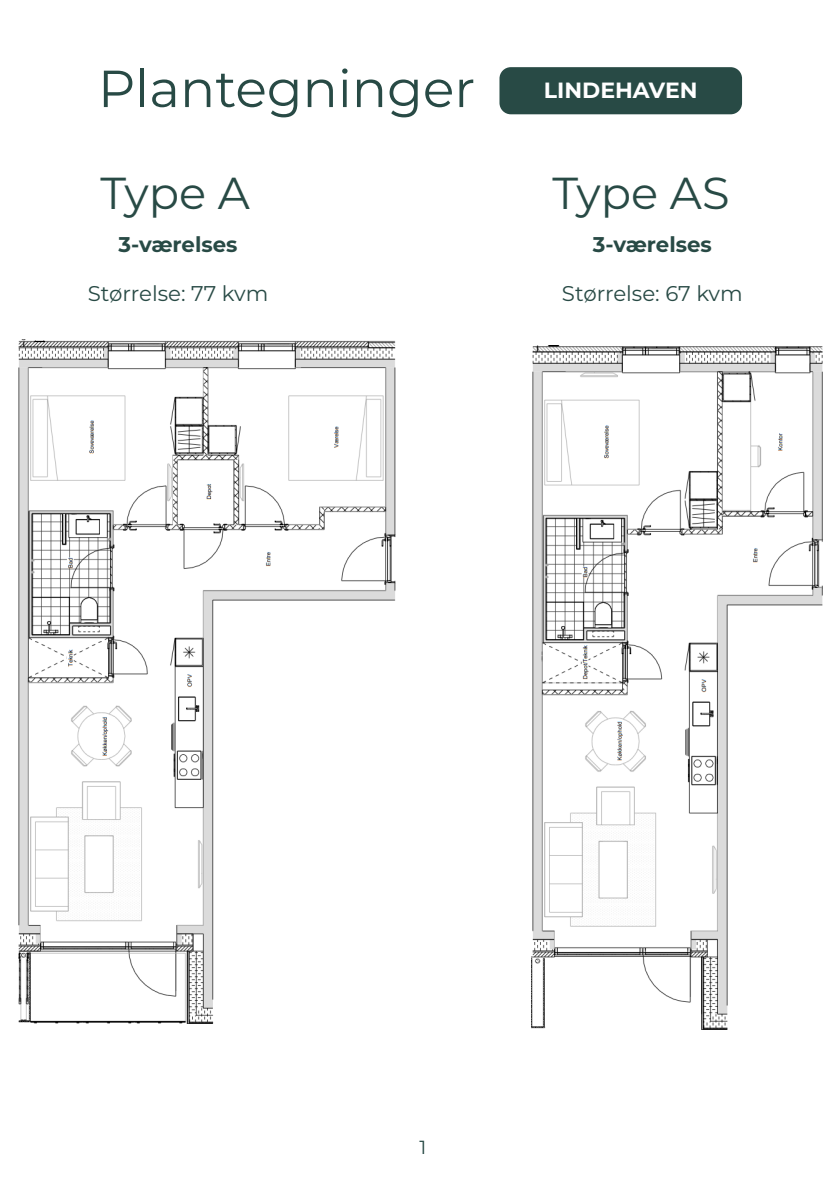
<style>
.page{position:relative;width:840px;height:1191px;background:#fff}
.page>*{position:absolute;margin:0;border:0;box-sizing:border-box;transform-origin:0 0}
.t1{font:52px "Montserrat";color:#284a45}
.t2{font:44.8px "Montserrat";color:#284a45}
.t3{font:700 22px "Montserrat";color:#fff}
.t4{font:21.4px "Montserrat";color:#284a45}
.t5{font:700 21.4px "Montserrat";color:#284a45}
.t6{font:19px "Montserrat";color:#284a45}
</style>
<div class="page">
<div style="left:499px;top:67px;width:242px;height:47px;background:#284a45;border-radius:11px"></div>
<img style="left:18px;top:340px;width:378px;height:683px">
<img style="left:531px;top:346px;width:291px;height:684px">
<p class="t1" style="left:98px;top:53px;width:378px">Plantegninger</p>
<p class="t3" style="left:543px;top:74px;width:155px">LINDEHAVEN</p>
<p class="t2" style="left:100px;top:162px;width:151px">Type A</p>
<p class="t2" style="left:552px;top:162px;width:179px">Type AS</p>
<p class="t5" style="left:592px;top:228px;width:120px">3-værelses</p>
<p class="t4" style="left:561px;top:278px;width:182px">Størrelse: 67 kvm</p>
<p class="t5" style="left:118px;top:228px;width:120px">3-værelses</p>
<p class="t4" style="left:88px;top:278px;width:182px">Størrelse: 77 kvm</p>
<p class="t6" style="left:419px;top:1134px;width:8px">1</p>
</div>
